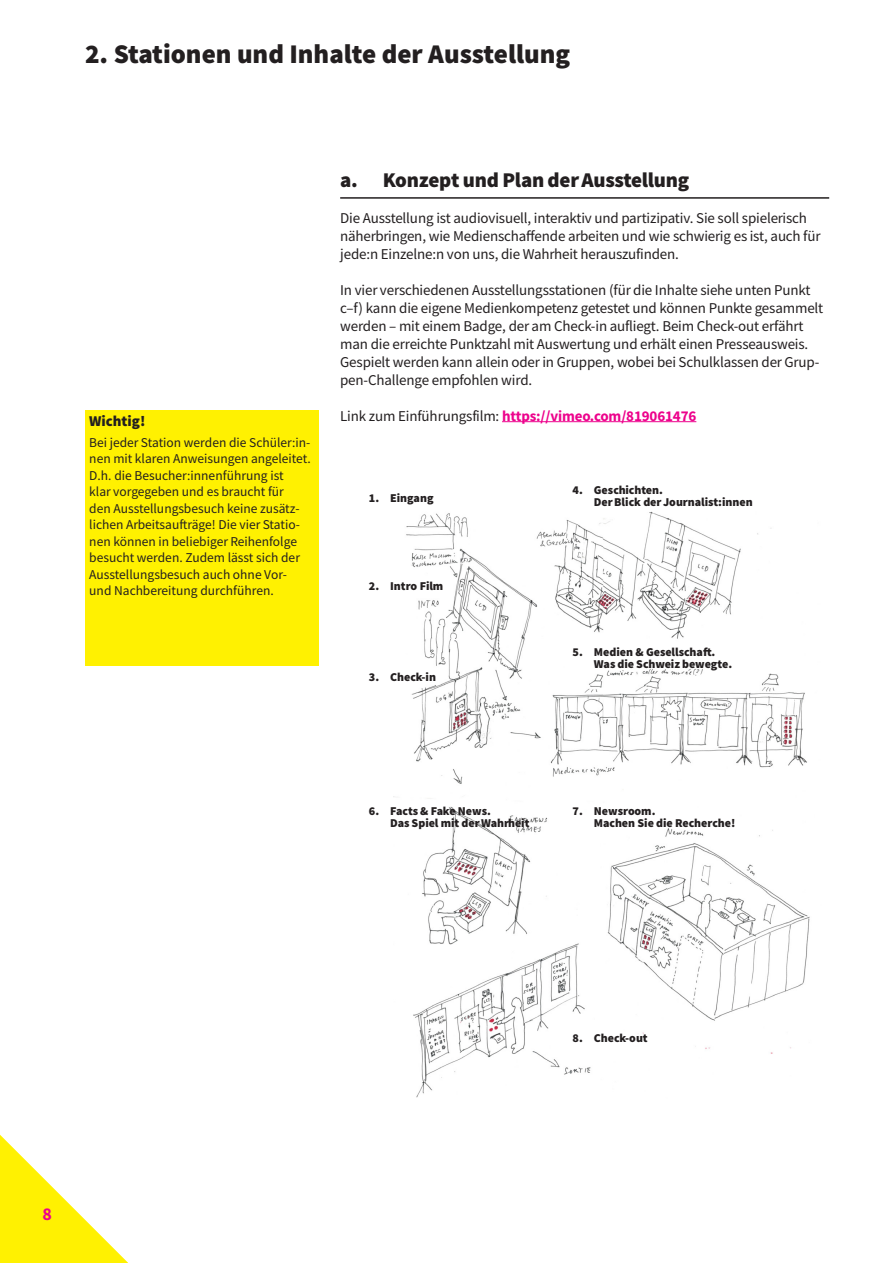
<style>
.page{position:relative;width:893px;height:1263px;background:#fff}
.page>*{position:absolute;margin:0;border:0;box-sizing:border-box;transform-origin:0 0}
.Titel_1{font:900 27px "Source Sans Pro";color:#231f20}
.Subtitel_1{font:21px "Source Sans Variable";letter-spacing:.045em;color:#231f20}
.t1{font:18px "Source Sans Variable";color:#ed028c}
.Lauftext{font:15px/18px "Source Sans Variable";letter-spacing:.01em;color:#231f20}
.Lauftext-2{font:15px "Source Sans Variable";letter-spacing:.015em;color:#ed028c}
.Box_Titel{font:15px "Source Sans Variable";letter-spacing:.065em;color:#231f20}
.Box_Text{font:13.5px/16.5px "Source Sans Variable";letter-spacing:.02em;color:#231f20}
.Skizze{font:12px/12px "Source Sans Variable";letter-spacing:.05em;color:#231f20}
.Skizze-2{font:12px "Source Sans Variable";letter-spacing:.07em;color:#231f20}
.s1{color:#231f20}
</style>
<div class="page">
<svg style="left:0;top:1135px;width:128px;height:128px"></svg>
<hr style="left:340px;top:197px;width:489px;height:2px;background:#231f20">
<hr style="left:502px;top:421px;width:194px;height:1px;background:#ed028c">
<img style="left:394px;top:511px;width:416px;height:587px">
<div style="left:85px;top:410px;width:234px;height:255px;background:#fff101"></div>
<p class="Titel_1" style="left:85px;top:35px;width:487px">2. Stationen und Inhalte der Ausstellung</p>
<p class="Subtitel_1" style="left:340px;top:167px;width:349px">a. Konzept und Plan der Ausstellung</p>
<p class="Lauftext" style="left:340px;top:209px;width:481px">Die Ausstellung ist audiovisuell, interaktiv und partizipativ. Sie soll spielerisch näherbringen, wie Medienschaffende arbeiten und wie schwierig es ist, auch für jede:n Einzelne:n von uns, die Wahrheit herauszufinden.</p>
<p class="Lauftext" style="left:340px;top:281px;width:484px">In vier verschiedenen Ausstellungsstationen (für die Inhalte siehe unten Punkt c–f) kann die eigene Medienkompetenz getestet und können Punkte gesammelt werden – mit einem Badge, der am Check-in aufliegt. Beim Check-out erfährt man die erreichte Punktzahl mit Auswertung und erhält einen Presseausweis.<br>Gespielt werden kann allein oder in Gruppen, wobei bei Schulklassen der Grup&shy;pen-Challenge empfohlen wird.</p>
<p class="Box_Titel" style="left:89px;top:412px;width:56px">Wichtig!</p>
<p class="Lauftext-2" style="left:340px;top:406px;width:357px"><span class="s1">Link zum Einführungsfilm:</span> https://vimeo.com/819061476</p>
<p class="Box_Text" style="left:89px;top:434px;width:222px">Bei jeder Station werden die Schüler:in&shy;nen mit klaren Anweisungen angeleitet.<br>D.h. die Besucher:innenführung ist<br>klar vorgegeben und es braucht für<br>den Ausstellungsbesuch keine zusätz&shy;lichen Arbeitsaufträge! Die vier Statio&shy;nen können in beliebiger Reihenfolge besucht werden. Zudem lässt sich der Ausstellungsbesuch auch ohne Vor&shy;und Nachbereitung durchführen.</p>
<p class="Skizze" style="left:369px;top:492px;width:65px">1. Eingang</p>
<p class="Skizze" style="left:594px;top:484px;width:160px;text-indent:-21px">4. Geschichten.<br>Der Blick der Journalist:innen</p>
<p class="Skizze-2" style="left:369px;top:578px;width:75px">2. Intro Film</p>
<p class="Skizze" style="left:369px;top:671px;width:68px">3. Check-in</p>
<p class="Skizze" style="left:594px;top:646px;width:139px;text-indent:-21px">5. Medien &amp; Gesellschaft.<br>Was die Schweiz bewegte.</p>
<p class="Skizze" style="left:390px;top:805px;width:140px;text-indent:-21px">6. Facts &amp; Fake News.<br>Das Spiel mit der Wahrheit</p>
<p class="Skizze" style="left:594px;top:805px;width:142px;text-indent:-21px">7. Newsroom.<br>Machen Sie die Recherche!</p>
<p class="t1" style="left:43px;top:1203px;width:10px">8</p>
<p class="Skizze" style="left:573px;top:1032px;width:75px">8. Check-out</p>
</div>
